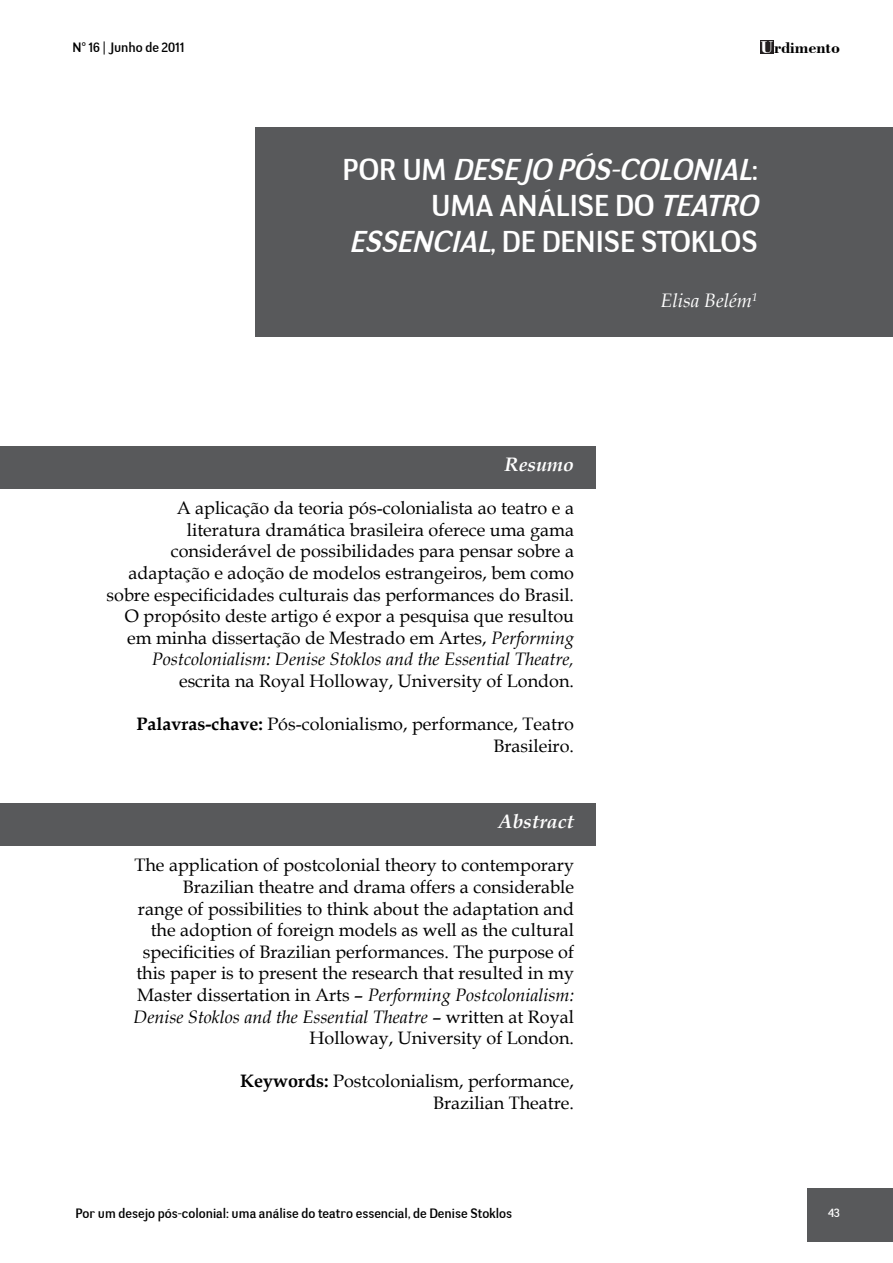
<style>
.page{position:relative;width:893px;height:1263px;background:#fff}
.page>*{position:absolute;margin:0;border:0;box-sizing:border-box;transform-origin:0 0}
.t1{font:30px/36px "Negotiate Free";color:#fff;text-align:right}
.t2{font:italic 700 19.5px "Book Antiqua";color:#fff}
.t3{font:italic 19.5px "Book Antiqua";color:#fff}
.t4{font:18px/21.6px "Book Antiqua";color:#000;text-align:right}
.t5{font:700 16.5px "Bodoni BT";color:#000}
.t6{font:13.5px "Negotiate Free";color:#000}
.t7{font:12px "Negotiate Free";color:#fff}
.s1{font-size:18px;color:#fff}
.s2{font-style:italic}
.s3{font-weight:700}
</style>
<div class="page">
<div style="left:808px;top:1188px;width:85px;height:53px;background:#58595b"></div>
<div style="left:760px;top:40px;width:13px;height:14px;background:#221e1f"></div>
<div style="left:0;top:804px;width:595px;height:42px;background:#58595b"></div>
<div style="left:0;top:446px;width:595px;height:43px;background:#58595b"></div>
<div style="left:255px;top:128px;width:638px;height:209px;background:#58595b"></div>
<p class="t6" style="left:73px;top:39px;width:114px">N° 16 | Junho de 2011</p>
<p class="t5" style="left:760px;top:37px;width:81px"><span class="s1">U</span>rdimento</p>
<h1 class="t1" style="left:343px;top:152px;width:425px">P O R U M <span class="s2">DESEJO PÓS-COLONIAL</span>:<br>UMA ANÁLISE DO <span class="s2">TEATRO<br>ESSENCIAL</span>, DE DENISE STOKLOS</h1>
<p class="t3" style="left:660px;top:289px;width:99px">Elisa Belém<sup>1</sup></p>
<p class="t2" style="left:505px;top:453px;width:71px">Resumo</p>
<p class="t4" style="left:107px;top:498px;width:469px">A aplicação da teoria pós-colonialista ao teatro e a literatura dramática brasileira oferece uma gama considerável de possibilidades para pensar sobre a adaptação e adoção de modelos estrangeiros, bem como sobre especificidades culturais das performances do Brasil.<br>O propósito deste artigo é expor a pesquisa que resultou em minha dissertação de Mestrado em Artes, <span class="s2">Performing Postcolonialism: Denise Stoklos and the Essential Theatre,</span></p>
<p class="t4" style="left:179px;top:670px;width:396px">escrita na Royal Holloway, University of London.</p>
<p class="t4" style="left:136px;top:714px;width:439px"><span class="s3">Palavras-chave:</span> Pós-colonialismo, performance, Teatro<br>Brasileiro.</p>
<p class="t2" style="left:499px;top:810px;width:77px">Abstract</p>
<p class="t4" style="left:133px;top:855px;width:442px">The application of postcolonial theory to contemporary Brazilian theatre and drama offers a considerable range of possibilities to think about the adaptation and the adoption of foreign models as well as the cultural specificities of Brazilian performances. The purpose of this paper is to present the research that resulted in my Master dissertation in Arts – <span class="s2">Performing Postcolonialism:<br>Denise Stoklos and the Essential Theatre</span> – written at Royal Holloway, University of London.</p>
<p class="t4" style="left:240px;top:1071px;width:335px"><span class="s3">Keywords:</span> Postcolonialism, performance,<br>Brazilian Theatre.</p>
<p class="t6" style="left:76px;top:1205px;width:438px">Por um desejo pós-colonial: uma análise do teatro essencial, de Denise Stoklos</p>
<p class="t7" style="left:828px;top:1205px;width:13px">43</p>
</div>
